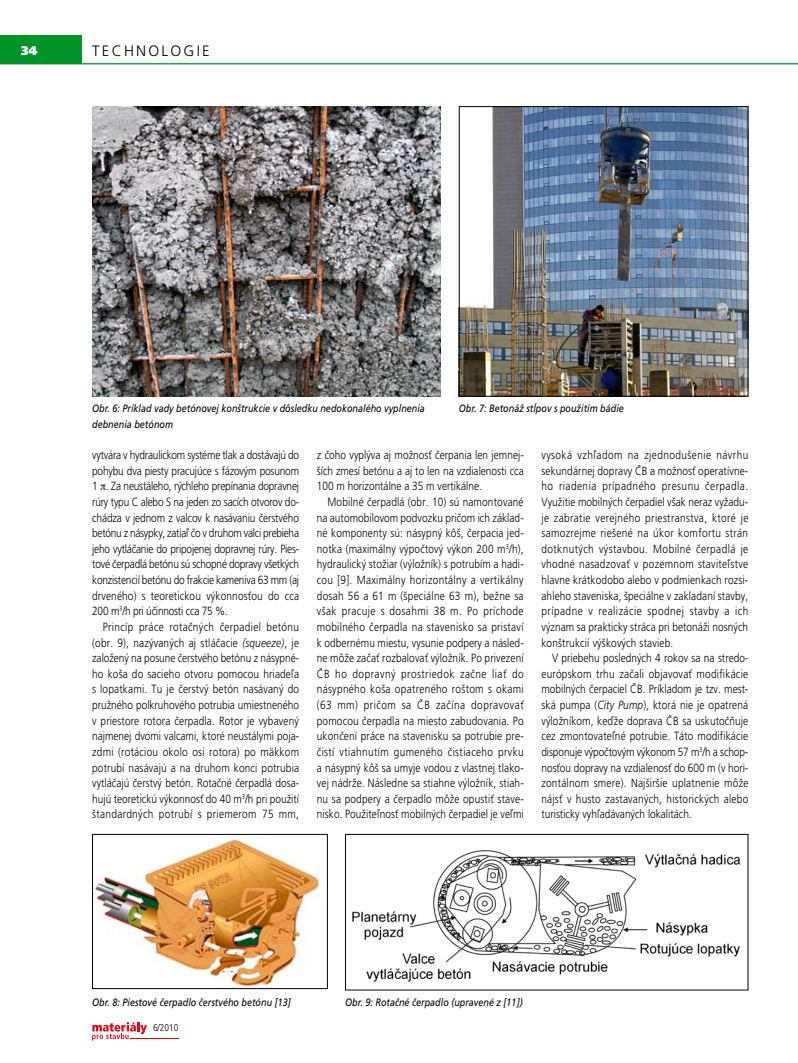
<style>
.page{position:relative;width:798px;height:1063px;background:#fff}
.page>*{position:absolute;margin:0;border:0;box-sizing:border-box;transform-origin:0 0}
.t1{font:15px "Frutiger CE Light";letter-spacing:.15em;color:#000}
.t2{font:900 12.5px "Frutiger CE Ultra";color:#fff}
.t3{font:11.88px/15.6px "Frutiger CE Light";letter-spacing:.005em;color:#000;text-align:justify;scale:.85 1}
.t4{font:italic 10.62px/15.6px "Frutiger CE";color:#000;scale:.85 1}
.t5{font:9.75px "Frutiger CE Light";color:#000;scale:.85 1}
.s1{font-style:italic}
</style>
<div class="page">
<svg style="left:92px;top:1022px;width:55px;height:19px"></svg>
<hr style="left:130px;top:1039px;width:48px;height:1px;background:#e30010">
<hr style="left:0;top:63px;width:797px;height:1px;background:#009429">
<div style="left:0;top:35px;width:81px;height:29px;background:#009429"></div>
<img style="left:92px;top:106px;width:349px;height:291px">
<img style="left:461px;top:108px;width:285px;height:287px">
<div style="left:459px;top:106px;width:289px;height:291px;border:1px solid #000"></div>
<img style="left:95px;top:839px;width:227px;height:148px">
<div style="left:92px;top:834px;width:235px;height:155px;border:1px solid #000"></div>
<img style="left:352px;top:850px;width:389px;height:132px">
<div style="left:345px;top:834px;width:403px;height:156px;border:1px solid #000"></div>
<p class="t2" style="left:21px;top:43px;width:18px">34</p>
<p class="t1" style="left:92px;top:42px;width:119px">Technologie</p>
<p class="t4" style="left:92px;top:401px;width:393px">Obr. 6: Príklad vady betónovej konštrukcie v dôsledku nedokonalého vyplnenia debnenia betónom</p>
<p class="t4" style="left:459px;top:401px;width:195px">Obr. 7: Betonáž stĺpov s použitím bádie</p>
<p class="t3" style="left:92px;top:447px;width:245px">vytvára v hydraulickom systéme tlak a dostávajú do pohybu dva piesty pracujúce s fázovým posunom 1 . Za neustáleho, rýchleho prepínania dopravnej rúry typu C alebo S na jeden zo sacích otvorov do&shy;chádza v jednom z valcov k nasávaniu čerstvého betónu z násypky, zatiaľ čo v druhom valci prebieha jeho vytláčanie do pripojenej dopravnej rúry. Pies&shy;tové čerpadlá betónu sú schopné dopravy všetkých konzistencií betónu do frakcie kameniva 63 mm (aj drveného) s teoretickou výkonnosťou do cca 200 m<sup>3</sup>/h pri účinnosti cca 75 %.</p>
<p class="t3" style="left:92px;top:619px;width:245px;text-indent:11px">Princíp práce rotačných čerpadiel betónu (obr. 9), nazývaných aj stláčacie <span class="s1">(squeeze)</span>, je založený na posune čerstvého betónu z násypné&shy;ho koša do sacieho otvoru pomocou hriadeľa s lopatkami. Tu je čerstvý betón nasávaný do pružného polkruhového potrubia umiestneného v priestore rotora čerpadla. Rotor je vybavený najmenej dvomi valcami, ktoré neustálymi poja&shy;zdmi (rotáciou okolo osi rotora) po mäkkom potrubí nasávajú a na druhom konci potrubia vytláčajú čerstvý betón. Rotačné čerpadlá dosa&shy;hujú teoretickú výkonnosť do 40 m<sup>3</sup>/h pri použití štandardných potrubí s priemerom 75 mm,</p>
<p class="t3" style="left:317px;top:447px;width:245px">z čoho vyplýva aj možnosť čerpania len jemnej&shy;ších zmesí betónu a aj to len na vzdialenosti cca 100 m horizontálne a 35 m vertikálne.</p>
<p class="t3" style="left:317px;top:494px;width:245px;text-indent:11px">Mobilné čerpadlá (obr. 10) sú namontované na automobilovom podvozku pričom ich základ&shy;né komponenty sú: násypný kôš, čerpacia jed&shy;notka (maximálny výpočtový výkon 200 m<sup>3</sup>/h), hydraulický stožiar (výložník) s potrubím a hadi&shy;cou [9]. Maximálny horizontálny a vertikálny dosah 56 a 61 m (špeciálne 63 m), bežne sa však pracuje s dosahmi 38 m. Po príchode mobilného čerpadla na stavenisko sa pristaví k odbernému miestu, vysunie podpery a násled&shy;ne môže začať rozbalovať výložník. Po privezení ČB ho dopravný prostriedok začne liať do násypného koša opatreného roštom s okami (63 mm) pričom sa ČB začína dopravovať pomocou čerpadla na miesto zabudovania. Po ukončení práce na stavenisku sa potrubie pre&shy;čistí vtiahnutím gumeného čistiaceho prvku a násypný kôš sa umyje vodou z vlastnej tlako&shy;vej nádrže. Následne sa stiahne výložník, stiah&shy;nu sa podpery a čerpadlo môže opustiť stave&shy;nisko. Použiteľnosť mobilných čerpadiel je veľmi</p>
<p class="t3" style="left:541px;top:447px;width:245px">vysoká vzhľadom na zjednodušenie návrhu sekundárnej dopravy ČB a možnosť operatívne&shy;ho riadenia prípadného presunu čerpadla.<br>Využitie mobilných čerpadiel však neraz vyžadu&shy;je zabratie verejného priestranstva, ktoré je samozrejme riešené na úkor komfortu strán dotknutých výstavbou. Mobilné čerpadlá je vhodné nasadzovať v pozemnom staviteľstve hlavne krátkodobo alebo v podmienkach rozsi&shy;ahleho staveniska, špeciálne v zakladaní stavby, prípadne v realizácie spodnej stavby a ich význam sa prakticky stráca pri betonáži nosných konštrukcií výškových stavieb.</p>
<p class="t3" style="left:541px;top:650px;width:245px;text-indent:11px">V priebehu posledných 4 rokov sa na stredo&shy;európskom trhu začali objavovať modifikácie mobilných čerpaciel ČB. Príkladom je tzv. mest&shy;ská pumpa (<span class="s1">City Pump</span>), ktorá nie je opatrená výložníkom, keďže doprava ČB sa uskutočňuje cez zmontovateľné potrubie. Táto modifikácie disponuje výpočtovým výkonom 57 m<sup>3</sup>/h a schop&shy;nosťou dopravy na vzdialenosť do 600 m (v hori&shy;zontálnom smere). Najširšie uplatnenie môže nájsť v husto zastavaných, historických alebo turisticky vyhľadávaných lokalitách.</p>
<p class="t4" style="left:92px;top:994px;width:235px">Obr. 8: Piestové čerpadlo čerstvého betónu [13]</p>
<p class="t4" style="left:345px;top:994px;width:210px">Obr. 9: Rotačné čerpadlo (upravené z [11])</p>
<p class="t5" style="left:153px;top:1022px;width:31px">6/2010</p>
</div>
